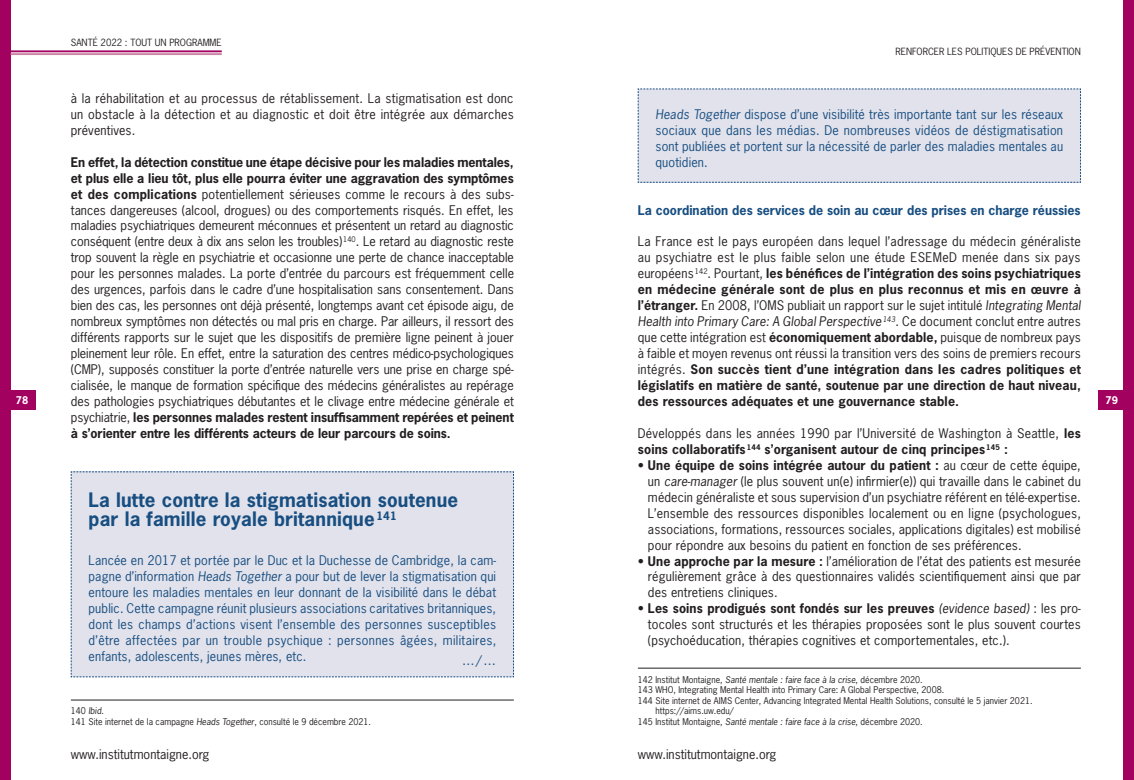
<style>
.page{position:relative;width:1134px;height:780px;background:#fff}
.page>*{position:absolute;margin:0;border:0;box-sizing:border-box;transform-origin:0 0}
.t1{font:700 18.75px/18.8px "News Gothic Std";letter-spacing:.01em;color:#184e81}
.t2{font:12.5px/16px "News Gothic Std";letter-spacing:.01em;color:#231f20;text-align:justify}
.t3{font:12.5px/16px "News Gothic Std";letter-spacing:.01em;color:#184e81;text-align:justify}
.t4{font:700 12.5px "News Gothic Std";color:#184e81}
.t5{font:700 10px "News Gothic Std";color:#fff}
.t6{font:9.38px "News Gothic Std";color:#231f20}
.t7{font:8.75px/10.6px "News Gothic Std";color:#231f20}
.s1{font-weight:700}
.s2{font-style:italic}
</style>
<div class="page">
<div style="left:1123px;top:0;width:11px;height:780px;background:#a20160"></div>
<div style="left:0;top:0;width:11px;height:780px;background:#a20160"></div>
<div style="left:11px;top:390px;width:24px;height:19px;background:#a20160"></div>
<div style="left:1098px;top:390px;width:25px;height:19px;background:#a20160"></div>
<hr style="left:11px;top:50px;width:211px;height:2px;background:#a20160">
<hr style="left:11px;top:53px;width:211px;height:2px;background:#c982a1">
<div style="left:71px;top:471px;width:443px;height:206px;background:#e1e2eb"></div>
<div style="left:637px;top:88px;width:444px;height:95px;background:#e1e2eb"></div>
<hr style="left:71px;top:699px;width:443px;height:1px;background:#231f20">
<hr style="left:638px;top:668px;width:443px;height:1px;background:#231f20">
<p class="t6" style="left:71px;top:37px;width:152px">SANTÉ 2022 : TOUT UN PROGRAMME</p>
<p class="t6" style="left:895px;top:45px;width:187px">RENFORCER LES POLITIQUES DE PRÉVENTION</p>
<p class="t2" style="left:71px;top:90px;width:444px">à la réhabilitation et au processus de rétablissement. La stigmatisation est donc un obstacle à la détection et au diagnostic et doit être intégrée aux démarches préventives.</p>
<p class="t2" style="left:71px;top:154px;width:445px"><span class="s1">En effet, la détection constitue une étape décisive pour les maladies mentales, et plus elle a lieu tôt, plus elle pourra éviter une aggravation des symptômes et des complications</span> potentiellement sérieuses comme le recours à des subs&shy;tances dangereuses (alcool, drogues) ou des comportements risqués. En effet, les maladies psychiatriques demeurent méconnues et présentent un retard au diagnostic conséquent (entre deux à dix ans selon les troubles)<sup>140</sup>. Le retard au diagnostic reste trop souvent la règle en psychiatrie et occasionne une perte de chance inacceptable pour les personnes malades. La porte d’entrée du parcours est fréquemment celle des urgences, parfois dans le cadre d’une hospitalisation sans consentement. Dans bien des cas, les personnes ont déjà présenté, longtemps avant cet épisode aigu, de nombreux symptômes non détectés ou mal pris en charge. Par ailleurs, il ressort des différents rapports sur le sujet que les dispositifs de première ligne peinent à jouer pleinement leur rôle. En effet, entre la saturation des centres médico‐psychologiques (CMP), supposés constituer la porte d’entrée naturelle vers une prise en charge spé&shy;cialisée, le manque de formation spécifique des médecins généralistes au repérage des pathologies psychiatriques débutantes et le clivage entre médecine générale et psychiatrie, <span class="s1">les personnes malades restent insuffisamment repérées et peinent à s’orienter entre les différents acteurs de leur parcours de soins.</span></p>
<p class="t3" style="left:656px;top:106px;width:409px"><span class="s2">Heads Together</span> dispose d’une visibilité très importante tant sur les réseaux sociaux que dans les médias. De nombreuses vidéos de déstigmatisation sont publiées et portent sur la nécessité de parler des maladies mentales au quotidien.</p>
<p class="t4" style="left:638px;top:201px;width:444px">La coordination des services de soin au cœur des prises en charge réussies</p>
<p class="t2" style="left:638px;top:233px;width:445px">La France est le pays européen dans lequel l’adressage du médecin généraliste au psychiatre est le plus faible selon une étude ESEMeD menée dans six pays européens <sup>142</sup>. Pourtant, <span class="s1">les bénéfices de l’intégration des soins psychiatriques en médecine générale sont de plus en plus reconnus et mis en œuvre à l’étranger.</span> En 2008, l’OMS publiait un rapport sur le sujet intitulé <span class="s2">Integrating Mental Health into Primary Care: A Global Perspective</span> <sup>143</sup>. Ce document conclut entre autres que cette intégration est <span class="s1">économiquement abordable,</span> puisque de nombreux pays à faible et moyen revenus ont réussi la transition vers des soins de premiers recours intégrés. <span class="s1">Son succès tient d’une intégration dans les cadres politiques et législatifs en matière de santé, soutenue par une direction de haut niveau, des ressources adéquates et une gouvernance stable.</span></p>
<p class="t2" style="left:638px;top:425px;width:445px">Développés dans les années 1990 par l’Université de Washington à Seattle, <span class="s1">les soins collaboratifs</span><sup>144</sup> <span class="s1">s’organisent autour de cinq principes</span><sup>145</sup> <span class="s1">:</span></p>
<p class="t2" style="left:648px;top:457px;width:435px;text-indent:-10px">• <span class="s1">Une équipe de soins intégrée autour du patient :</span> au cœur de cette équipe, un <span class="s2">care-manager</span> (le plus souvent un(e) infirmier(e)) qui travaille dans le cabinet du médecin généraliste et sous supervision d’un psychiatre référent en télé-expertise.<br>L’ensemble des ressources disponibles localement ou en ligne (psychologues, associations, formations, ressources sociales, applications digitales) est mobilisé pour répondre aux besoins du patient en fonction de ses préférences.</p>
<p class="t2" style="left:648px;top:552px;width:434px;text-indent:-10px">• <span class="s1">Une approche par la mesure :</span> l’amélioration de l’état des patients est mesurée régulièrement grâce à des questionnaires validés scientifiquement ainsi que par des entretiens cliniques.</p>
<p class="t2" style="left:648px;top:600px;width:434px;text-indent:-10px">• <span class="s1">Les soins prodigués sont fondés sur les preuves</span> <span class="s2">(evidence based)</span> : les pro&shy;tocoles sont structurés et les thérapies proposées sont le plus souvent courtes (psychoéducation, thérapies cognitives et comportementales, etc.).</p>
<p class="t5" style="left:16px;top:393px;width:14px">78</p>
<p class="t5" style="left:1106px;top:393px;width:14px">79</p>
<h1 class="t1" style="left:89px;top:490px;width:371px">La lutte contre la stigmatisation soutenue par la famille royale britannique<sup>141</sup></h1>
<p class="t3" style="left:89px;top:552px;width:409px">Lancée en 2017 et portée par le Duc et la Duchesse de Cambridge, la cam&shy;pagne d’information <span class="s2">Heads Together</span> a pour but de lever la stigmatisation qui entoure les maladies mentales en leur donnant de la visibilité dans le débat public. Cette campagne réunit plusieurs associations caritatives britanniques, dont les champs d’actions visent l’ensemble des personnes susceptibles d’être affectées par un trouble psychique : personnes âgées, militaires, enfants, adolescents, jeunes mères, etc.</p>
<p class="t3" style="left:462px;top:652px;width:36px">…/…</p>
<p class="t7" style="left:71px;top:705px;width:302px">140 <span class="s2">Ibid</span>.<br>141 Site internet de la campagne <span class="s2">Heads Together</span>, consulté le 9 décembre 2021.</p>
<p class="t7" style="left:638px;top:673px;width:286px">142 Institut Montaigne, <span class="s2">Santé mentale : faire face à la crise</span>, décembre 2020.</p>
<p class="t7" style="left:638px;top:684px;width:308px">143 WHO, Integrating Mental Health into Primary Care: A Global Perspective, 2008.</p>
<p class="t7" style="left:638px;top:695px;width:396px">144 Site internet de AIMS Center, Advancing Integrated Mental Health Solutions, consulté le 5 janvier 2021.</p>
<p class="t7" style="left:655px;top:705px;width:80px">https://aims.uw.edu/</p>
<p class="t7" style="left:638px;top:716px;width:286px">145 Institut Montaigne, <span class="s2">Santé mentale : faire face à la crise</span>, décembre 2020.</p>
<p class="t2" style="left:71px;top:745px;width:140px">www.institutmontaigne.org</p>
<p class="t2" style="left:638px;top:745px;width:140px">www.institutmontaigne.org</p>
</div>
